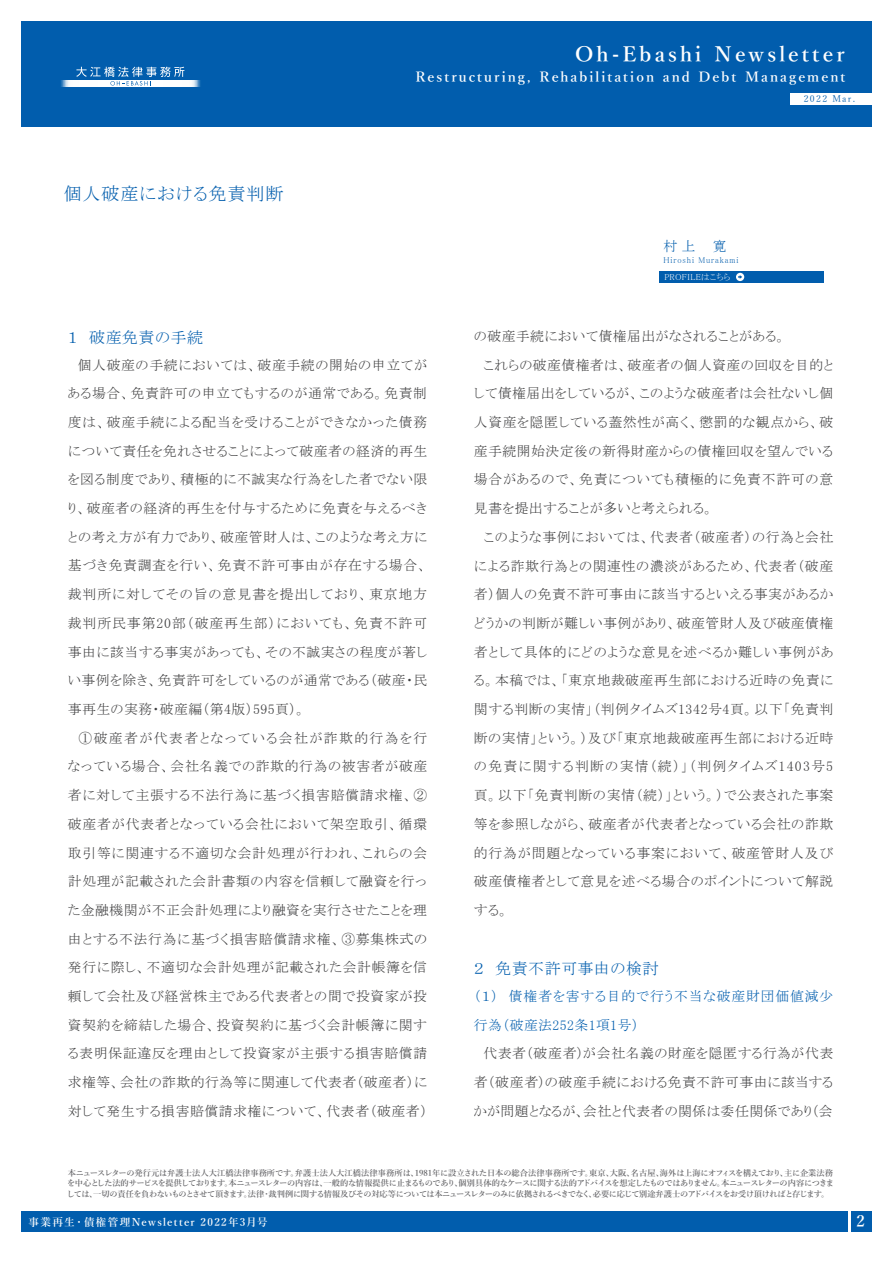
<style>
.page{position:relative;width:893px;height:1263px;background:#fff}
.page>*{position:absolute;margin:0;border:0;box-sizing:border-box;transform-origin:0 0}
.t1{font:600 21px "Yu Mincho";letter-spacing:.15em;color:#fff}
.t2{font:18px "MS P Mincho";letter-spacing:.05em;color:#015dad}
.t3{font:15.9px "MS P Mincho";letter-spacing:.03em;color:#015dad}
.t4{font:600 15.9px "Yu Mincho";color:#fff}
.t5{font:13.8px/28.7px "MS P Mincho";letter-spacing:.045em;color:#3e3e3f}
.t6{font:13.8px/28.7px "MS P Mincho";letter-spacing:.06em;color:#015dad}
.t7{font:600 13.8px "Yu Mincho";letter-spacing:.15em;color:#fff}
.t8{font:600 10.65px "Yu Mincho";letter-spacing:.12em;color:#fff}
.t9{font:9px "Yu Mincho";letter-spacing:.15em;color:#015dad}
.t10{font:8.55px "MS P Mincho";letter-spacing:.1em;color:#015dad}
.t11{font:8.55px "MS P Mincho";letter-spacing:.03em;color:#fff}
.t12{font:600 8.25px/10.5px "Yu Mincho";letter-spacing:-.085em;color:#636366;text-align:justify}
</style>
<div class="page">
<div style="left:851px;top:1211px;width:21px;height:21px;background:#015dad"></div>
<div style="left:21px;top:1211px;width:827px;height:21px;background:#015dad"></div>
<div style="left:660px;top:271px;width:164px;height:11px;background:#015dad"></div>
<svg style="left:736px;top:273px;width:8px;height:8px"></svg>
<div style="left:21px;top:22px;width:851px;height:105px;background:#015dad"></div>
<div style="left:60px;top:80px;width:141px;height:7px;background:#0661ae"></div>
<div style="left:61px;top:80px;width:140px;height:7px;background:#166bb3"></div>
<div style="left:62px;top:80px;width:138px;height:7px;background:#347dbc"></div>
<div style="left:63px;top:80px;width:136px;height:7px;background:#4a8ac3"></div>
<div style="left:63px;top:80px;width:135px;height:7px;background:#699ecd"></div>
<div style="left:64px;top:80px;width:134px;height:7px;background:#7fadd4"></div>
<div style="left:65px;top:80px;width:132px;height:7px;background:#a4c4e0"></div>
<div style="left:65px;top:80px;width:131px;height:7px;background:#b1cce4"></div>
<div style="left:66px;top:80px;width:130px;height:7px;background:#c6daeb"></div>
<div style="left:67px;top:80px;width:128px;height:7px;background:#dbe8f2"></div>
<div style="left:68px;top:80px;width:126px;height:7px;background:#eaf1f7"></div>
<div style="left:68px;top:80px;width:125px;height:7px;background:#eef4f8"></div>
<div style="left:69px;top:80px;width:124px;height:7px;background:#f3f7f9"></div>
<div style="left:70px;top:80px;width:122px;height:7px;background:#fff"></div>
<svg style="left:76px;top:67px;width:108px;height:19px"></svg>
<div style="left:790px;top:94px;width:82px;height:11px;background:#fff"></div>
<h2 class="t2" style="left:64px;top:184px;width:221px">個人破産における免責判断</h2>
<h1 class="t1" style="left:575px;top:42px;width:271px">Oh-Ebashi Newsletter</h1>
<p class="t9" style="left:804px;top:91px;width:53px">2022 Mar.</p>
<p class="t7" style="left:415px;top:70px;width:431px">Restructuring, Rehabilitation and Debt Management</p>
<p class="t6" style="left:664px;top:232px;width:65px">村上　寛</p>
<p class="t10" style="left:664px;top:255px;width:76px">Hiroshi Murakami</p>
<p class="t11" style="left:664px;top:273px;width:68px">PROFILEはこちら</p>
<p class="t3" style="left:68px;top:329px;width:137px">１　破産免責の手続</p>
<p class="t5" style="left:68px;top:350px;width:361px">　個人破産の手続においては、破産手続の開始の申立てがある場合、免責許可の申立てもするのが通常である。免責制度は、破産手続による配当を受けることができなかった債務について責任を免れさせることによって破産者の経済的再生を図る制度であり、積極的に不誠実な行為をした者でない限り、破産者の経済的再生を付与するために免責を与えるべきとの考え方が有力であり、破産管財人は、このような考え方に基づき免責調査を行い、免責不許可事由が存在する場合、裁判所に対してその旨の意見書を提出しており、東京地方裁判所民事第20部（破産再生部）においても、免責不許可事由に該当する事実があっても、その不誠実さの程度が著しい事例を除き、免責許可をしているのが通常である（破産・民事再生の実務・破産編（第4版）595頁）。<br>　①破産者が代表者となっている会社が詐欺的行為を行なっている場合、会社名義での詐欺的行為の被害者が破産者に対して主張する不法行為に基づく損害賠償請求権、②破産者が代表者となっている会社において架空取引、循環取引等に関連する不適切な会計処理が行われ、これらの会計処理が記載された会計書類の内容を信頼して融資を行った金融機関が不正会計処理により融資を実行させたことを理由とする不法行為に基づく損害賠償請求権、③募集株式の発行に際し、不適切な会計処理が記載された会計帳簿を信頼して会社及び経営株主である代表者との間で投資家が投資契約を締結した場合、投資契約に基づく会計帳簿に関する表明保証違反を理由として投資家が主張する損害賠償請求権等、会社の詐欺的行為等に関連して代表者（破産者）に対して発生する損害賠償請求権について、代表者（破産者）</p>
<p class="t5" style="left:474px;top:322px;width:361px">の破産手続において債権届出がなされることがある。<br>　これらの破産債権者は、破産者の個人資産の回収を目的として債権届出をしているが、このような破産者は会社ないし個人資産を隠匿している蓋然性が高く、懲罰的な観点から、破産手続開始決定後の新得財産からの債権回収を望んでいる場合があるので、免責についても積極的に免責不許可の意見書を提出することが多いと考えられる。<br>　このような事例においては、代表者（破産者）の行為と会社による詐欺行為との関連性の濃淡があるため、代表者（破産者）個人の免責不許可事由に該当するといえる事実があるかどうかの判断が難しい事例があり、破産管財人及び破産債権者として具体的にどのような意見を述べるか難しい事例がある。本稿では、「東京地裁破産再生部における近時の免責に関する判断の実情」（判例タイムズ1342号4頁。以下「免責判断の実情」という。）及び「東京地裁破産再生部における近時の免責に関する判断の実情（続）」（判例タイムズ1403号5頁。以下「免責判断の実情（続）」という。）で公表された事案等を参照しながら、破産者が代表者となっている会社の詐欺的行為が問題となっている事案において、破産管財人及び破産債権者として意見を述べる場合のポイントについて解説する。</p>
<p class="t3" style="left:474px;top:960px;width:186px">２　免責不許可事由の検討</p>
<p class="t6" style="left:474px;top:982px;width:361px">（１）　債権者を害する目的で行う不当な破産財団価値減少行為（破産法252条1項1号）</p>
<p class="t5" style="left:474px;top:1039px;width:361px;text-align:justify">　代表者（破産者）が会社名義の財産を隠匿する行為が代表者（破産者）の破産手続における免責不許可事由に該当するかが問題となるが、会社と代表者の関係は委任関係であり（会</p>
<p class="t12" style="left:67px;top:1167px;width:769px">本ニュースレターの発行元は弁護士法人大江橋法律事務所です。弁護士法人大江橋法律事務所は、1981年に設立された日本の総合法律事務所です。東京、大阪、名古屋、海外は上海にオフィスを構えており、主に企業法務を中心とした法的サービスを提供しております。本ニュースレターの内容は、一般的な情報提供に止まるものであり、個別具体的なケースに関する法的アドバイスを想定したものではありません。本ニュースレターの内容につきましては、一切の責任を負わないものとさせて頂きます。法律・裁判例に関する情報及びその対応等については本ニュースレターのみに依拠されるべきでなく、必要に応じて別途弁護士のアドバイスをお受け頂ければと存じます。</p>
<p class="t8" style="left:29px;top:1216px;width:241px">事業再生・債権管理Newsletter 2022年3月号</p>
<p class="t4" style="left:857px;top:1212px;width:10px">2</p>
</div>
